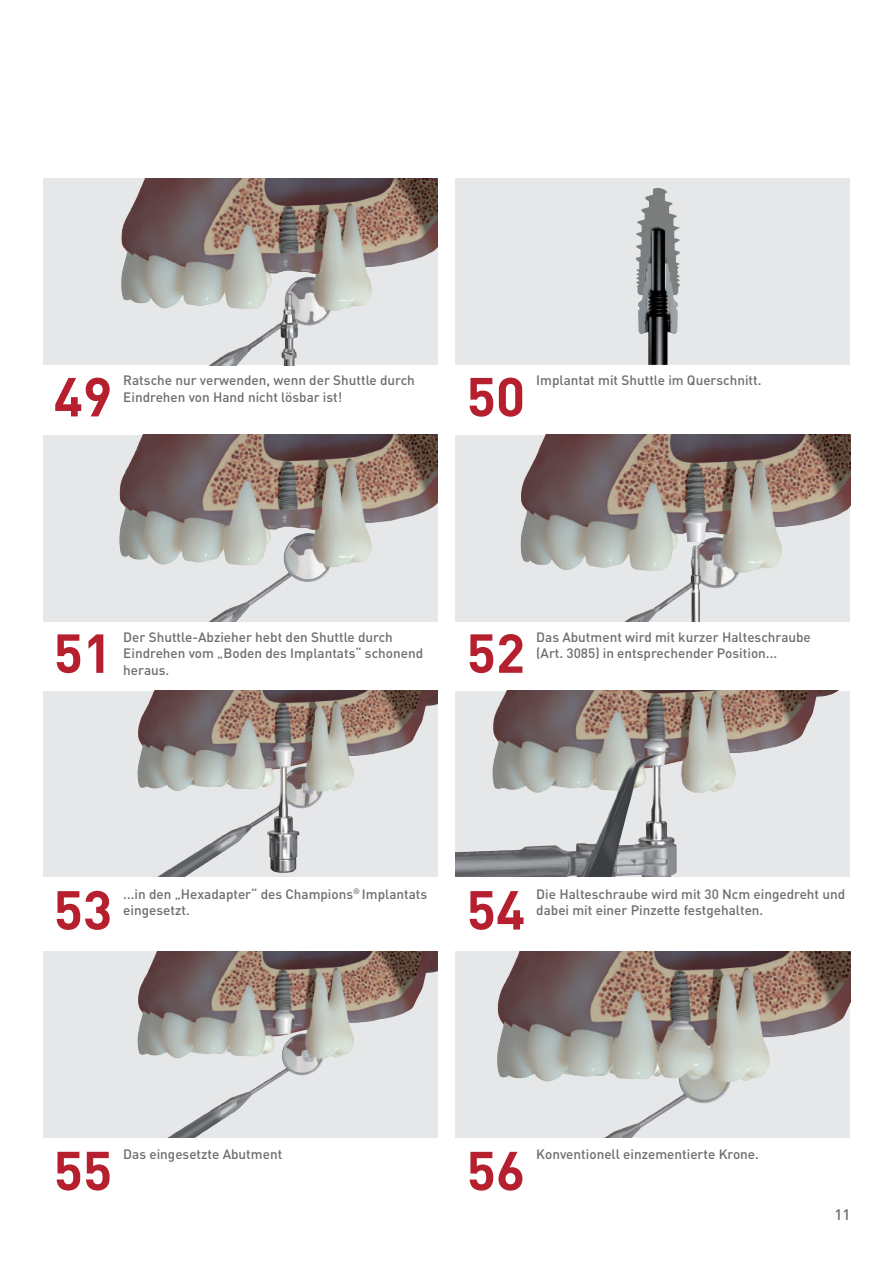
<style>
.page{position:relative;width:893px;height:1263px;background:#fff}
.page>*{position:absolute;margin:0;border:0;box-sizing:border-box;transform-origin:0 0}
.t1{font:700 54px "DIN Pro";color:#b61f2d}
.t2{font:500 15px "DIN Pro";color:#6c6d70}
.t3{font:500 13.5px/16.5px "DIN Pro";color:#6c6d70}
</style>
<div class="page">
<div style="left:455px;top:435px;width:395px;height:186px;background:#e6e7e9"></div>
<img style="left:520px;top:435px;width:330px;height:186px">
<div style="left:43px;top:691px;width:394px;height:185px;background:#e6e7e9"></div>
<img style="left:137px;top:691px;width:300px;height:185px">
<img style="left:455px;top:691px;width:395px;height:185px">
<div style="left:43px;top:952px;width:394px;height:186px;background:#e6e7e9"></div>
<img style="left:137px;top:952px;width:300px;height:186px">
<img style="left:455px;top:952px;width:395px;height:186px">
<div style="left:43px;top:179px;width:394px;height:186px;background:#e6e7e9"></div>
<img style="left:121px;top:179px;width:316px;height:186px">
<div style="left:43px;top:435px;width:394px;height:186px;background:#e6e7e9"></div>
<img style="left:119px;top:435px;width:318px;height:186px">
<div style="left:455px;top:179px;width:395px;height:186px;background:#e6e7e9"></div>
<img style="left:636px;top:187px;width:44px;height:178px">
<h1 class="t1" style="left:54px;top:360px;width:60px">49</h1>
<p class="t3" style="left:123px;top:372px;width:293px">Ratsche nur verwenden, wenn der Shuttle durch<br>Eindrehen von Hand nicht lösbar ist!</p>
<p class="t3" style="left:536px;top:372px;width:227px">Implantat mit Shuttle im Querschnitt.</p>
<h1 class="t1" style="left:467px;top:360px;width:60px">50</h1>
<h1 class="t1" style="left:54px;top:617px;width:60px">51</h1>
<p class="t3" style="left:123px;top:628px;width:301px">Der Shuttle-Abzieher hebt den Shuttle durch<br>Eindrehen vom „Boden des Implantats“ schonend heraus.</p>
<h1 class="t1" style="left:467px;top:616px;width:60px">52</h1>
<p class="t3" style="left:536px;top:628px;width:276px">Das Abutment wird mit kurzer Halteschraube (Art. 3085) in entsprechender Position...</p>
<h1 class="t1" style="left:54px;top:873px;width:60px">53</h1>
<p class="t3" style="left:123px;top:885px;width:305px">...in den „Hexadapter“ des Champions<sup>®</sup> Implantats eingesetzt.</p>
<h1 class="t1" style="left:467px;top:873px;width:60px">54</h1>
<p class="t3" style="left:536px;top:885px;width:310px">Die Halteschraube wird mit 30 Ncm eingedreht und dabei mit einer Pinzette festgehalten.</p>
<h1 class="t1" style="left:54px;top:1134px;width:60px">55</h1>
<p class="t3" style="left:123px;top:1145px;width:160px">Das eingesetzte Abutment</p>
<h1 class="t1" style="left:467px;top:1134px;width:60px">56</h1>
<p class="t3" style="left:536px;top:1145px;width:224px">Konventionell einzementierte Krone.</p>
<p class="t2" style="left:834px;top:1205px;width:17px">11</p>
</div>
